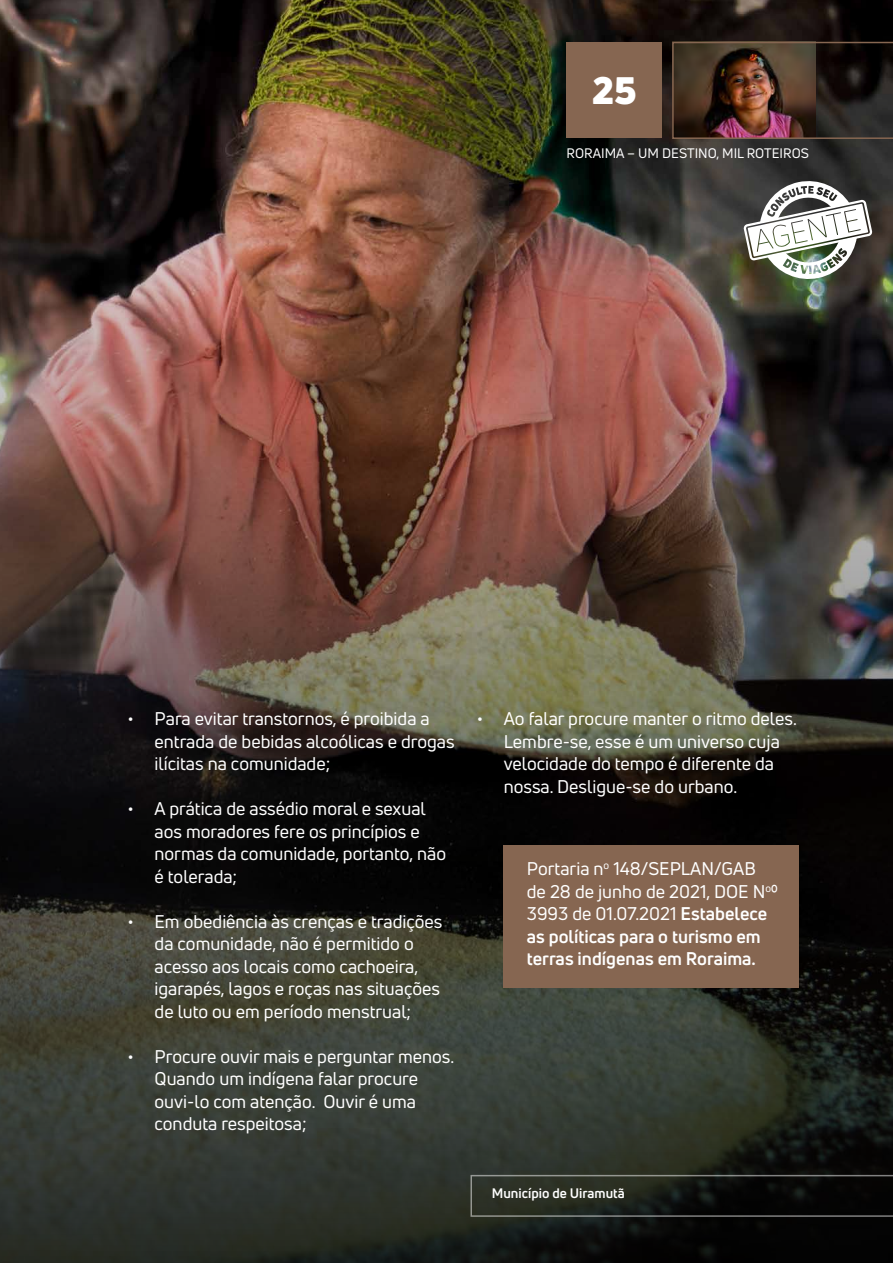
<style>
.page{position:relative;width:893px;height:1263px;background:#fff}
.page>*{position:absolute;margin:0;border:0;box-sizing:border-box;transform-origin:0 0}
.t1{font:900 37.5px "Uni Neue";color:#fff}
.t2{font:900 36px "Uni Neue";color:#fff}
.t3{font:18px/22.5px "Uni Neue";color:#fff}
.t4{font:13.5px "Uni Neue";color:#fff}
.t5{font:700 13.5px "Uni Neue";color:#fff}
.s1{font-weight:700}
</style>
<div class="page">
<img style="left:1px;top:0;width:892px;height:1263px">
<div style="left:567px;top:43px;width:95px;height:95px;background:#866651"></div>
<img style="left:672px;top:0;width:221px;height:139px">
<div style="left:503px;top:845px;width:296px;height:143px;background:#866651"></div>
<svg style="left:743px;top:178px;width:129px;height:104px"></svg>
<svg style="left:470px;top:1175px;width:423px;height:42px;background:#1e201b"></svg>
<h1 class="t1" style="left:592px;top:64px;width:46px">25</h1>
<h2 class="t2" style="left:787px;top:127px;width:44px">25</h2>
<p class="t4" style="left:567px;top:144px;width:244px">RORAIMA – UM DESTINO, MIL ROTEIROS</p>
<p class="t3" style="left:155px;top:707px;width:302px;text-indent:-27px">• Para evitar transtornos, é proibida a entrada de bebidas alcoólicas e drogas ilícitas na comunidade;</p>
<p class="t3" style="left:155px;top:797px;width:293px;text-indent:-27px">• A prática de assédio moral e sexual aos moradores fere os princípios e normas da comunidade, portanto, não é tolerada;</p>
<p class="t3" style="left:155px;top:910px;width:289px;text-indent:-27px">• Em obediência às crenças e tradições da comunidade, não é permitido o acesso aos locais como cachoeira, igarapés, lagos e roças nas situações de luto ou em período menstrual;</p>
<p class="t3" style="left:155px;top:1045px;width:301px;text-indent:-27px">• Procure ouvir mais e perguntar menos.<br>Quando um indígena falar procure ouvi-lo com atenção. Ouvir é uma conduta respeitosa;</p>
<p class="t3" style="left:504px;top:707px;width:295px;text-indent:-27px">• Ao falar procure manter o ritmo deles.<br>Lembre-se, esse é um universo cuja velocidade do tempo é diferente da nossa. Desligue-se do urbano.</p>
<p class="t3" style="left:527px;top:857px;width:250px">Portaria n<sup>o</sup> 148/SEPLAN/GAB de 28 de junho de 2021, DOE N<sup>o</sup>º<br>3993 de 01.07.2021 <span class="s1">Estabelece as políticas para o turismo em terras indígenas em Roraima.</span></p>
<p class="t5" style="left:492px;top:1184px;width:134px">Município de Uiramutã</p>
</div>
